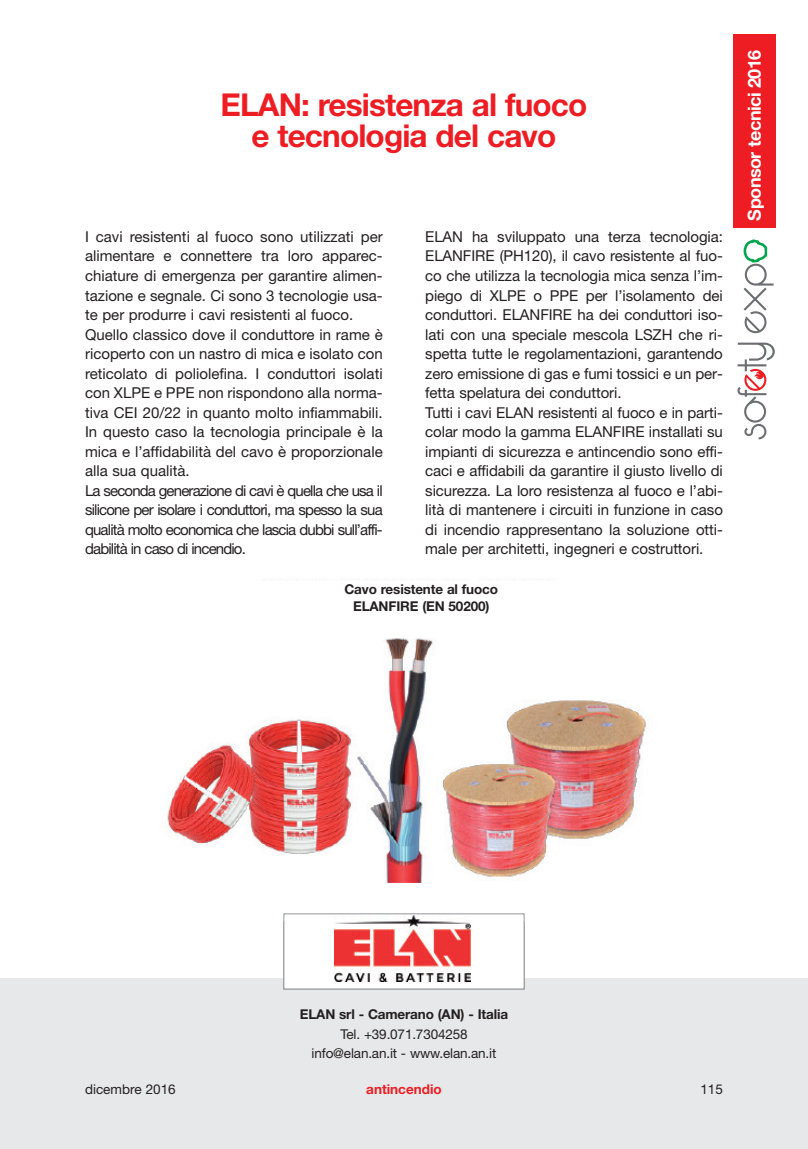
<style>
.page{position:relative;width:808px;height:1149px;background:#fff}
.page>*{position:absolute;margin:0;border:0;box-sizing:border-box;transform-origin:0 0}
.t1{font:700 31.5px/31.5px "Helvetica Neue";letter-spacing:-.03em;color:#ee1d23;text-align:center}
.t2{font:700 18px "Helvetica Neue";letter-spacing:-.03em;color:#fff}
.t3{font:15px/19.5px "Helvetica Neue";letter-spacing:-.005em;color:#231f20}
.t4{font:700 13.5px/16.5px "Helvetica Neue";letter-spacing:-.01em;color:#231f20;text-align:center}
.t5{font:13.5px/19.5px "Helvetica Neue";letter-spacing:-.01em;color:#231f20;text-align:center}
.t6{font:700 13.5px "Helvetica Neue";color:#ee1d23}
</style>
<div class="page">
<div style="left:1px;top:978px;width:807px;height:170px;background:#e7e8e9"></div>
<div style="left:733px;top:34px;width:42px;height:193px;background:#ee1d23"></div>
<svg style="left:743px;top:239px;width:31px;height:94px"></svg>
<svg style="left:737px;top:342px;width:38px;height:97px"></svg>
<div style="left:284px;top:913px;width:240px;height:75px;background:#fff"></div>
<img style="left:335px;top:915px;width:136px;height:66px">
<div style="left:283px;top:913px;width:241px;height:76px;border:1px solid #939598"></div>
<img style="left:167px;top:578px;width:479px;height:304px">
<div style="left:217px;top:581px;width:408px;height:51px;background:#fff"></div>
<h1 class="t1" style="left:221px;top:88px;width:368px">ELAN: resistenza al fuoco e tecnologia del cavo</h1>
<p class="t3" style="left:85px;top:226px;width:299px">I cavi resistenti al fuoco sono utilizzati per alimentare e connettere tra loro apparec&shy;chiature di emergenza per garantire alimen&shy;tazione e segnale. Ci sono 3 tecnologie usa&shy;te per produrre i cavi resistenti al fuoco.<br>Quello classico dove il conduttore in rame è ricoperto con un nastro di mica e isolato con reticolato di poliolefina. I conduttori isolati con XLPE e PPE non rispondono alla norma&shy;tiva CEI 20/22 in quanto molto infiammabili.<br>In questo caso la tecnologia principale è la mica e l’affidabilità del cavo è proporzionale alla sua qualità.<br>La seconda generazione di cavi è quella che usa il silicone per isolare i conduttori, ma spesso la sua qualità molto economica che lascia dubbi sull’affi&shy;dabilità in caso di incendio.</p>
<p class="t3" style="left:425px;top:226px;width:299px">ELAN ha sviluppato una terza tecnologia:<br>ELANFIRE (PH120), il cavo resistente al fuo&shy;co che utilizza la tecnologia mica senza l’im&shy;piego di XLPE o PPE per l’isolamento dei conduttori. ELANFIRE ha dei conduttori iso&shy;lati con una speciale mescola LSZH che ri&shy;spetta tutte le regolamentazioni, garantendo zero emissione di gas e fumi tossici e un per&shy;fetta spelatura dei conduttori.<br>Tutti i cavi ELAN resistenti al fuoco e in parti&shy;colar modo la gamma ELANFIRE installati su impianti di sicurezza e antincendio sono effi&shy;caci e affidabili da garantire il giusto livello di sicurezza. La loro resistenza al fuoco e l’abi&shy;lità di mantenere i circuiti in funzione in caso di incendio rappresentano la soluzione otti&shy;male per architetti, ingegneri e costruttori.</p>
<p class="t4" style="left:344px;top:580px;width:155px">Cavo resistente al fuoco<br>ELANFIRE (EN 50200)</p>
<p class="t2" style="left:743px;top:220px;width:172px;rotate:-90deg">Sponsor tecnici 2016</p>
<p class="t4" style="left:300px;top:1005px;width:210px">ELAN srl - Camerano (AN) - Italia</p>
<p class="t5" style="left:312px;top:1023px;width:186px">Tel. +39.071.7304258 info@elan.an.it - www.elan.an.it</p>
<p class="t5" style="left:85px;top:1078px;width:92px">dicembre 2016</p>
<p class="t6" style="left:366px;top:1080px;width:77px">antincendio</p>
<p class="t5" style="left:700px;top:1078px;width:24px">115</p>
</div>
